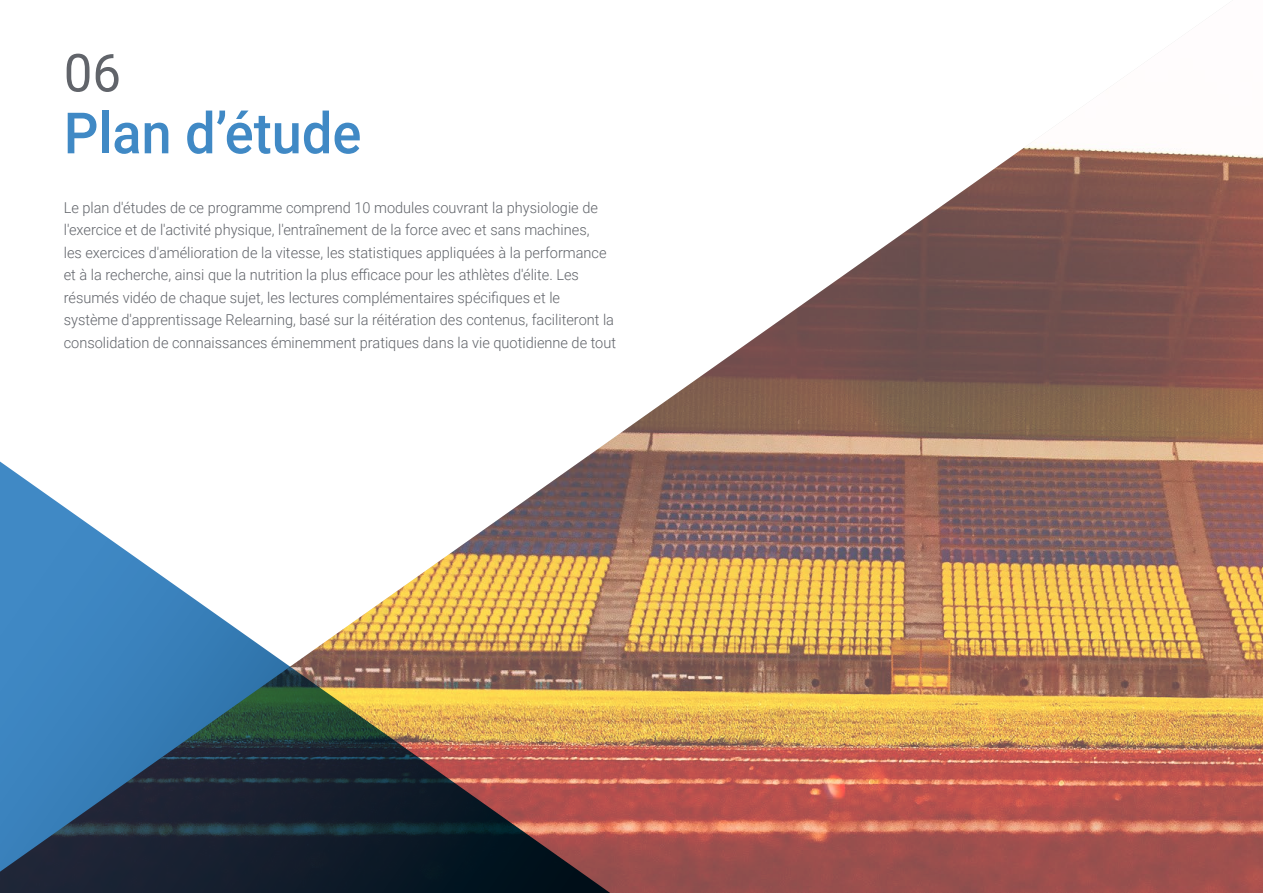
<style>
.page{position:relative;width:1263px;height:893px;background:#fff}
.page>*{position:absolute;margin:0;border:0;box-sizing:border-box;transform-origin:0 0}
.t1{font:500 57px "Roboto";color:#4089c5;scale:.95 1}
.t2{font:52.5px "Roboto";color:#61646a}
.t3{font:300 15px/22.5px "Roboto";color:#61646a}
</style>
<div class="page">
<img style="left:602px;top:89px;width:661px;height:804px">
<svg style="left:0;top:446px;width:640px;height:447px"></svg>
<h2 class="t2" style="left:64px;top:36px;width:59px">06</h2>
<h1 class="t1" style="left:64px;top:93px;width:315px">Plan d’étude</h1>
<p class="t3" style="left:64px;top:196px;width:554px">Le plan d'études de ce programme comprend 10 modules couvrant la physiologie de l'exercice et de l'activité physique, l'entraînement de la force avec et sans machines,<br>les exercices d'amélioration de la vitesse, les statistiques appliquées à la performance et à la recherche, ainsi que la nutrition la plus efficace pour les athlètes d'élite. Les résumés vidéo de chaque sujet, les lectures complémentaires spécifiques et le système d'apprentissage Relearning, basé sur la réitération des contenus, faciliteront la consolidation de connaissances éminemment pratiques dans la vie quotidienne de tout</p>
</div>
